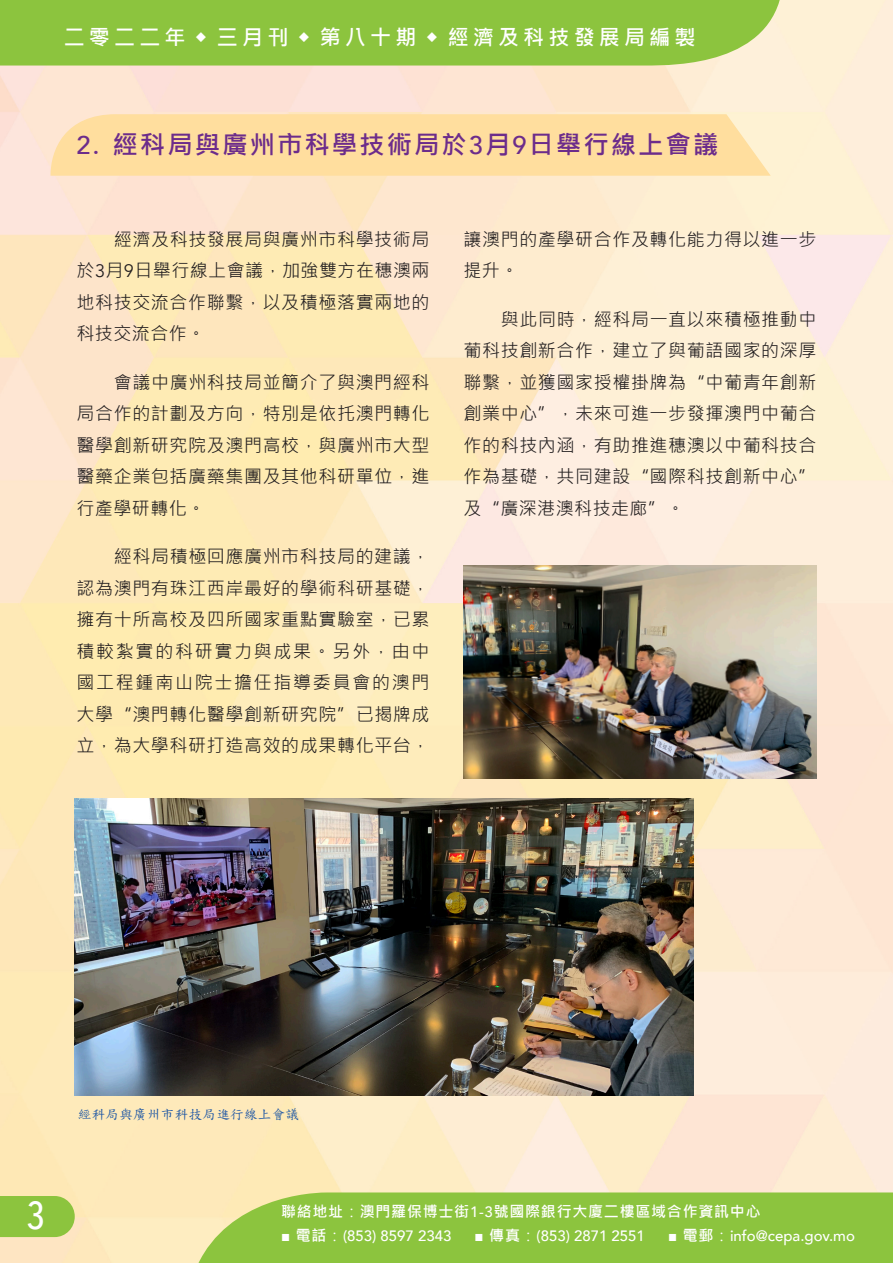
<style>
.page{position:relative;width:893px;height:1263px;background:#fff}
.page>*{position:absolute;margin:0;border:0;box-sizing:border-box;transform-origin:0 0}
.t1{font:500 39px "Avenir Next Condensed";color:#fff}
.t2{font:700 25.5px "Microsoft Jheng Hei";letter-spacing:.075em;color:#6c2c8b}
.t3{font:700 21px "Microsoft Jheng Hei";letter-spacing:.2em;color:#fff}
.text{font:18px/31.5px "Microsoft Jheng Hei";letter-spacing:.035em;color:#231f20;text-align:justify}
.t4{font:500 15px "Avenir";color:#fff}
.t5{font:700 15px "Microsoft Jheng Hei";letter-spacing:.05em;color:#fff}
.t6{font:13.5px "DF Kai Shu SB Estd BF";letter-spacing:.025em;color:#1752a4}
.s1{font-family:"Avenir";font-weight:500}
.s2{font-family:"Avenir"}
.s3{font-weight:400}
.s4{font-family:"Microsoft Jheng Hei";font-weight:400}
.s5{font-family:"Microsoft Jheng Hei";font-weight:700}
</style>
<div class="page">
<img style="left:0;top:0;width:893px;height:1263px">
<div style="left:0;top:0;width:782px;height:66px;background:#8cc43e"></div>
<svg style="left:0;top:1192px;width:75px;height:71px;background:#c0d379"></svg>
<svg style="left:192px;top:1192px;width:701px;height:71px;background:#93c646"></svg>
<svg style="left:50px;top:114px;width:721px;height:62px;background:#fedea1"></svg>
<img style="left:74px;top:798px;width:619px;height:298px">
<img style="left:463px;top:566px;width:353px;height:212px">
<p class="t3" style="left:64px;top:25px;width:633px">二零二二年 ◆ 三月刊 ◆ 第八十期 ◆ 經濟及科技發展局編製</p>
<p class="t2" style="left:77px;top:129px;width:643px"><span class="s1">2.</span> 經科局與廣州市科學技術局於<span class="s1">3</span>月<span class="s1">9</span>日舉行線上會議</p>
<p class="text" style="left:77px;top:223px;width:355px;text-indent:37px">經濟及科技發展局與廣州市科學技術局於<span class="s2">3</span>月<span class="s2">9</span>日舉行線上會議，加強雙方在穗澳兩地科技交流合作聯繫，以及積極落實兩地的科技交流合作。</p>
<p class="text" style="left:77px;top:366px;width:355px;text-indent:37px">會議中廣州科技局並簡介了與澳門經科局合作的計劃及方向，特別是依托澳門轉化醫學創新研究院及澳門高校，與廣州市大型醫藥企業包括廣藥集團及其他科研單位，進行產學研轉化。</p>
<p class="text" style="left:77px;top:541px;width:355px;text-indent:37px">經科局積極回應廣州市科技局的建議，認為澳門有珠江西岸最好的學術科研基礎，擁有十所高校及四所國家重點實驗室，已累積較紮實的科研實力與成果。另外，由中國工程鍾南山院士擔任指導委員會的澳門大學“澳門轉化醫學創新研究院”已揭牌成立，為大學科研打造高效的成果轉化平台，</p>
<p class="text" style="left:463px;top:223px;width:355px">讓澳門的產學研合作及轉化能力得以進一步提升。</p>
<p class="text" style="left:463px;top:303px;width:355px;text-indent:37px">與此同時，經科局一直以來積極推動中葡科技創新合作，建立了與葡語國家的深厚聯繫，並獲國家授權掛牌為“中葡青年創新創業中心”，未來可進一步發揮澳門中葡合作的科技內涵，有助推進穗澳以中葡科技合作為基礎，共同建設“國際科技創新中心”及“廣深港澳科技走廊”。</p>
<h1 class="t1" style="left:27px;top:1191px;width:20px">3</h1>
<p class="t6" style="left:78px;top:1108px;width:223px">經科局與廣州市科技局進行線上會議</p>
<p class="t5" style="left:281px;top:1201px;width:481px">聯絡地址<span class="s3">：</span>澳門羅保博士街<span class="s1">1-3</span>號國際銀行大廈二樓區域合作資訊中心</p>
<p class="t4" style="left:281px;top:1223px;width:172px"><span class="s4">■</span> <span class="s5">電話</span><span class="s4">：</span>(853) 8597 2343</p>
<p class="t4" style="left:474px;top:1223px;width:172px"><span class="s4">■</span> <span class="s5">傳真</span><span class="s4">：</span>(853) 2871 2551</p>
<p class="t4" style="left:668px;top:1223px;width:188px"><span class="s4">■</span> <span class="s5">電郵</span><span class="s4">：</span>info@cepa.gov.mo</p>
</div>
